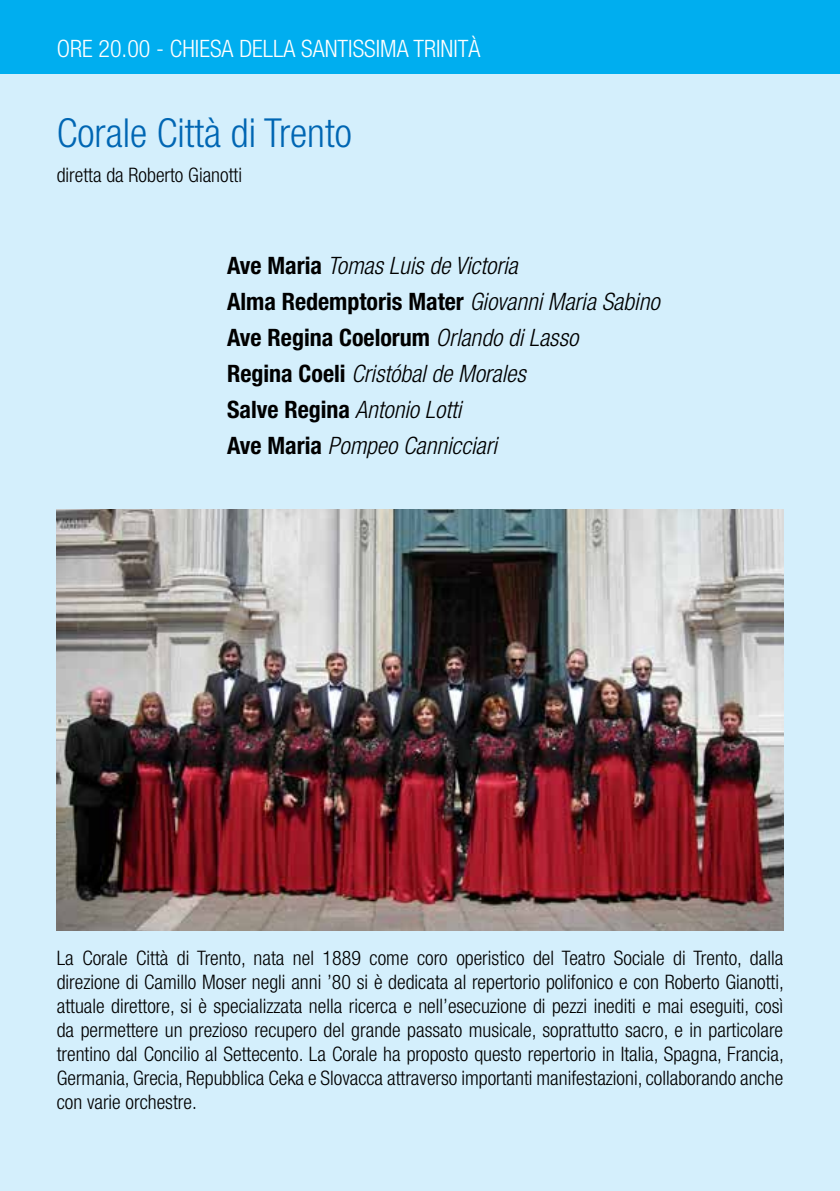
<style>
.page{position:relative;width:840px;height:1191px;background:#fff}
.page>*{position:absolute;margin:0;border:0;box-sizing:border-box;transform-origin:0 0}
.t1{font:300 condensed 40px "Helvetica Neue";color:#0066b3}
.t2{font:italic 300 condensed 24px/36px "Helvetica Neue";color:#000}
.t3{font:300 condensed 24px "Helvetica Neue";color:#fff}
.t4{font:300 condensed 20px/24px "Helvetica Neue";color:#000;text-align:justify}
.s1{font-weight:700;font-style:normal}
</style>
<div class="page">
<div style="left:0;top:0;width:839px;height:1191px;background:#d4effc"></div>
<div style="left:0;top:0;width:839px;height:74px;background:#00aeef"></div>
<img style="left:57px;top:509px;width:725px;height:421px">
<p class="t3" style="left:57px;top:34px;width:425px">ore 20.00 - Chiesa della Santissima Trinità</p>
<h1 class="t1" style="left:57px;top:110px;width:296px">Corale Città di Trento</h1>
<p class="t4" style="left:57px;top:163px;width:187px">diretta da Roberto Gianotti</p>
<p class="t2" style="left:227px;top:248px;width:434px"><span class="s1">Ave Maria</span> Tomas Luis de Victoria<br><span class="s1">Alma Redemptoris Mater</span> Giovanni Maria Sabino <span class="s1">Ave Regina Coelorum</span> Orlando di Lasso<br><span class="s1">Regina Coeli</span> Cristóbal de Morales<br><span class="s1">Salve Regina</span> Antonio Lotti<br><span class="s1">Ave Maria</span> Pompeo Cannicciari</p>
<p class="t4" style="left:57px;top:945px;width:728px">La Corale Città di Trento, nata nel 1889 come coro operistico del Teatro Sociale di Trento, dalla direzione di Camillo Moser negli anni ’80 si è dedicata al repertorio polifonico e con Roberto Gianotti, attuale direttore, si è specializzata nella ricerca e nell’esecuzione di pezzi inediti e mai eseguiti, così da permettere un prezioso recupero del grande passato musicale, soprattutto sacro, e in particolare trentino dal Concilio al Settecento. La Corale ha proposto questo repertorio in Italia, Spagna, Francia, Germania, Grecia, Repubblica Ceka e Slovacca attraverso importanti manifestazioni, collaborando anche con varie orchestre.</p>
</div>
